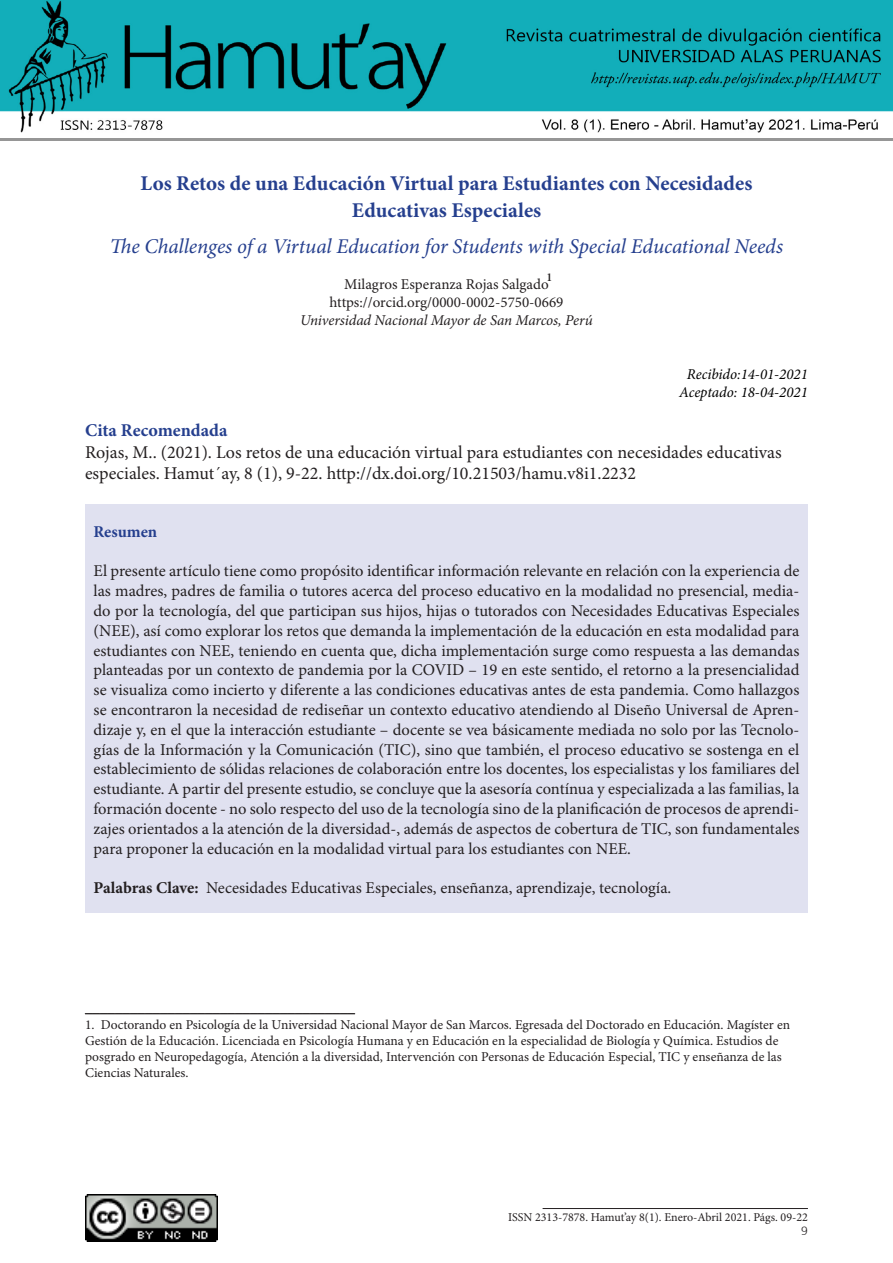
<style>
.page{position:relative;width:893px;height:1263px;background:#fff}
.page>*{position:absolute;margin:0;border:0;box-sizing:border-box;transform-origin:0 0}
.t1{font:700 21px "Minion Pro";color:#253f8e}
.t2{font:italic 21px "Minion Pro";letter-spacing:-.005em;color:#253f8e}
.t3{font:18px/21.6px "Minion Pro";color:#231f20}
.t4{font:700 18px "Minion Pro";color:#253f8e}
.t5{font:16.5px/19.8px "Minion Pro";color:#231f20;text-align:justify}
.t6{font:700 16.5px "Minion Pro";color:#253f8e}
.t7{font:15px "Minion Pro";color:#231f20}
.t8{font:italic 15px "Minion Pro";letter-spacing:-.005em;color:#231f20}
.t9{font:italic 15px "Minion Pro";letter-spacing:-.005em;color:#000}
.t10{font:700 15px "Minion Pro";color:#231f20}
.t11{font:13.5px/16.2px "Minion Pro";color:#231f20}
.t12{font:12px "Minion Pro";color:#231f20}
.t13{font:600 12px "Minion Pro";color:#231f20}
.t14{font:300 12px "Frutiger";color:#231f20}
.s1{font-weight:700}
</style>
<div class="page">
<img style="left:85px;top:1195px;width:132px;height:46px">
<hr style="left:85px;top:1013px;width:270px;height:1px;background:#231f20">
<div style="left:85px;top:504px;width:723px;height:408px;background:#e0e1f0"></div>
<img style="left:0;top:0;width:893px;height:133px">
<hr style="left:543px;top:1208px;width:265px;height:1px;background:#231f20">
<p class="t1" style="left:141px;top:168px;width:613px">Los Retos de una Educación Virtual para Estudiantes con Necesidades</p>
<p class="t1" style="left:352px;top:195px;width:191px">Educativas Especiales</p>
<p class="t2" style="left:110px;top:232px;width:675px">The Challenges of a Virtual Education for Students with Special Educational Needs</p>
<p class="t7" style="left:344px;top:275px;width:206px">Milagros Esperanza Rojas Salgado</p>
<p class="t7" style="left:330px;top:293px;width:235px">https://orcid.org/0000-0002-5750-0669</p>
<p class="t8" style="left:300px;top:310px;width:294px">Universidad Nacional Mayor de San Marcos, Perú</p>
<p class="t9" style="left:687px;top:364px;width:123px">Recibido:14-01-2021</p>
<p class="t9" style="left:679px;top:382px;width:130px">Aceptado: 18-04-2021</p>
<p class="t4" style="left:85px;top:418px;width:144px">Cita Recomendada</p>
<p class="t3" style="left:85px;top:442px;width:698px">Rojas, M.. (2021). Los retos de una educación virtual para estudiantes con necesidades educativas especiales. Hamut´ay, 8 (1), 9-22. http://dx.doi.org/10.21503/hamu.v8i1.2232</p>
<p class="t13" style="left:546px;top:269px;width:7px">1</p>
<p class="t6" style="left:94px;top:520px;width:65px">Resumen</p>
<p class="t5" style="left:94px;top:562px;width:707px">El presente artículo tiene como propósito identificar información relevante en relación con la experiencia de las madres, padres de familia o tutores acerca del proceso educativo en la modalidad no presencial, media&shy;do por la tecnología, del que participan sus hijos, hijas o tutorados con Necesidades Educativas Especiales (NEE), así como explorar los retos que demanda la implementación de la educación en esta modalidad para estudiantes con NEE, teniendo en cuenta que, dicha implementación surge como respuesta a las demandas planteadas por un contexto de pandemia por la COVID – 19 en este sentido, el retorno a la presencialidad se visualiza como incierto y diferente a las condiciones educativas antes de esta pandemia. Como hallazgos se encontraron la necesidad de rediseñar un contexto educativo atendiendo al Diseño Universal de Apren&shy;dizaje y, en el que la interacción estudiante – docente se vea básicamente mediada no solo por las Tecnolo&shy;gías de la Información y la Comunicación (TIC), sino que también, el proceso educativo se sostenga en el establecimiento de sólidas relaciones de colaboración entre los docentes, los especialistas y los familiares del estudiante. A partir del presente estudio, se concluye que la asesoría contínua y especializada a las familias, la formación docente - no solo respecto del uso de la tecnología sino de la planificación de procesos de aprendi&shy;zajes orientados a la atención de la diversidad-, además de aspectos de cobertura de TIC, son fundamentales para proponer la educación en la modalidad virtual para los estudiantes con NEE.</p>
<p class="t5" style="left:94px;top:879px;width:579px"><span class="s1">Palabras Clave:</span> Necesidades Educativas Especiales, enseñanza, aprendizaje, tecnología.</p>
<p class="t10" style="left:85px;top:997px;width:271px">____________________________________</p>
<p class="t11" style="left:85px;top:1017px;width:707px">1. Doctorando en Psicología de la Universidad Nacional Mayor de San Marcos. Egresada del Doctorado en Educación. Magíster en Gestión de la Educación. Licenciada en Psicología Humana y en Educación en la especialidad de Biología y Química. Estudios de posgrado en Neuropedagogía, Atención a la diversidad, Intervención con Personas de Educación Especial, TIC y enseñanza de las Ciencias Naturales.</p>
<p class="t12" style="left:508px;top:1210px;width:301px">ISSN 2313-7878. Hamut’ay 8(1). Enero-Abril 2021. Págs. 09-22</p>
<p class="t14" style="left:801px;top:1222px;width:8px">9</p>
</div>
